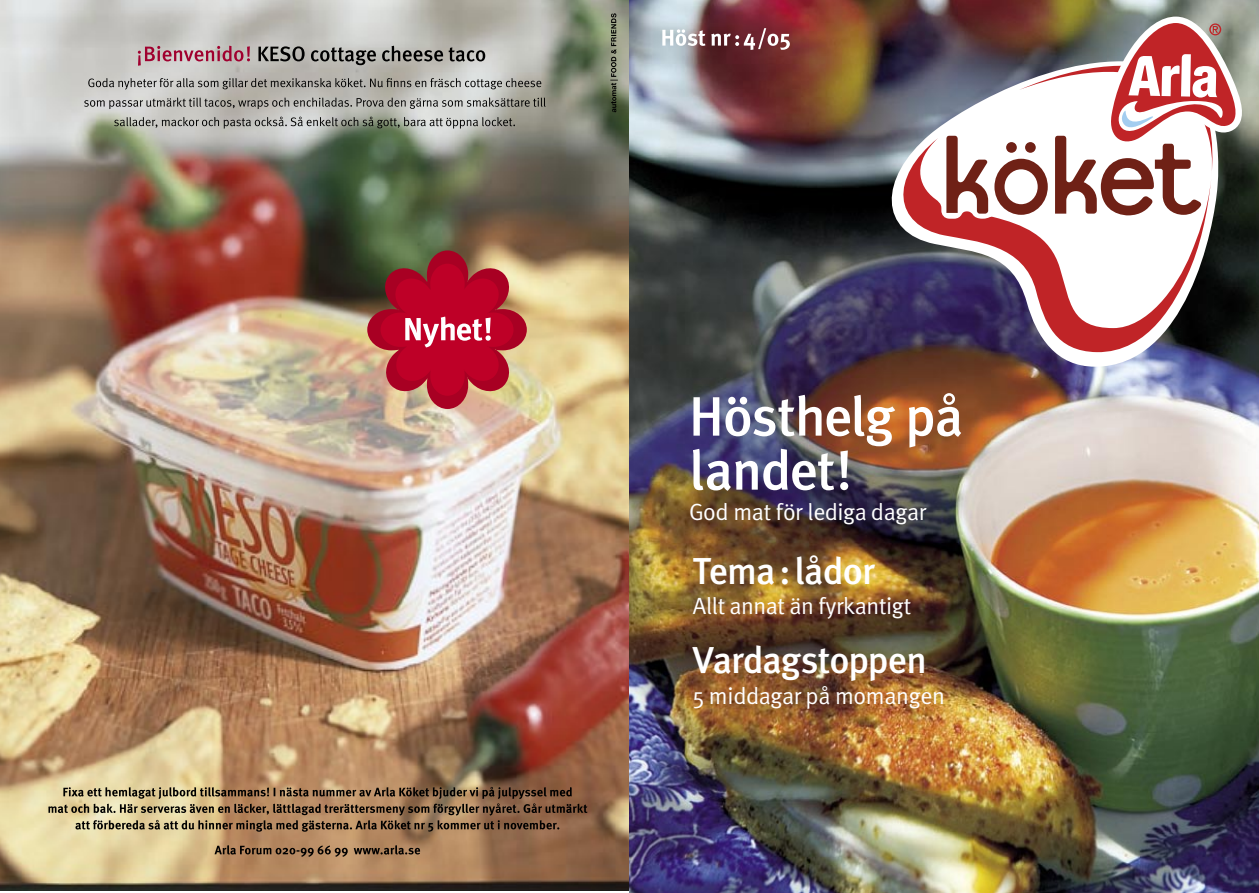
<style>
.page{position:relative;width:1259px;height:893px;background:#fff}
.page>*{position:absolute;margin:0;border:0;box-sizing:border-box;transform-origin:0 0}
.Omslag_Rubrik1{font:500 55.5px/54px "Meta";letter-spacing:-.02em;color:#fff}
.Omslag_Rubrik2{font:500 37.5px "Meta";letter-spacing:-.02em;color:#fff}
.Omslag_bröd{font:23.55px "Meta Normal";letter-spacing:-.015em;color:#fff}
.Omslag_Rubrik1-2{font:23.55px "Meta Normal";letter-spacing:-.02em;color:#fff}
</style>
<div class="page">
<img style="left:0;top:0;width:629px;height:890px">
<svg style="left:367px;top:250px;width:160px;height:159px;background:#b6424b"></svg>
<img style="left:629px;top:0;width:630px;height:893px">
<svg style="left:877px;top:34px;width:344px;height:333px;background:#615c6a"></svg>
<svg style="left:888px;top:138px;width:323px;height:215px"></svg>
<svg style="left:994px;top:16px;width:250px;height:199px"></svg>
<svg style="left:946px;top:136px;width:42px;height:78px"></svg>
<svg style="left:48px;top:787px;width:539px;height:45px;background:#957a5a"></svg>
<svg style="left:214px;top:845px;width:206px;height:12px;background:#876749"></svg>
<svg style="left:138px;top:46px;width:112px;height:20px;background:#be929c"></svg>
<svg style="left:258px;top:46px;width:227px;height:19px;background:#8a8985"></svg>
<svg style="left:88px;top:78px;width:453px;height:12px;background:#9e9d99"></svg>
<svg style="left:84px;top:98px;width:461px;height:11px;background:#9e9d99"></svg>
<svg style="left:114px;top:117px;width:401px;height:12px;background:#9a9d96"></svg>
<svg style="left:662px;top:28px;width:128px;height:22px"></svg>
<svg style="left:610px;top:13px;width:8px;height:99px"></svg>
<p class="Omslag_Rubrik1" style="left:689px;top:391px;width:276px">Hösthelg på landet!</p>
<p class="Omslag_Rubrik1-2" style="left:689px;top:499px;width:239px">God mat för lediga dagar</p>
<p class="Omslag_Rubrik2" style="left:693px;top:549px;width:184px">Tema:lådor</p>
<p class="Omslag_bröd" style="left:693px;top:593px;width:220px">Allt annat än fyrkantigt</p>
<p class="Omslag_Rubrik2" style="left:693px;top:638px;width:236px">Vardagstoppen</p>
<p class="Omslag_bröd" style="left:693px;top:682px;width:253px">5 middagar på momangen</p>
</div>
